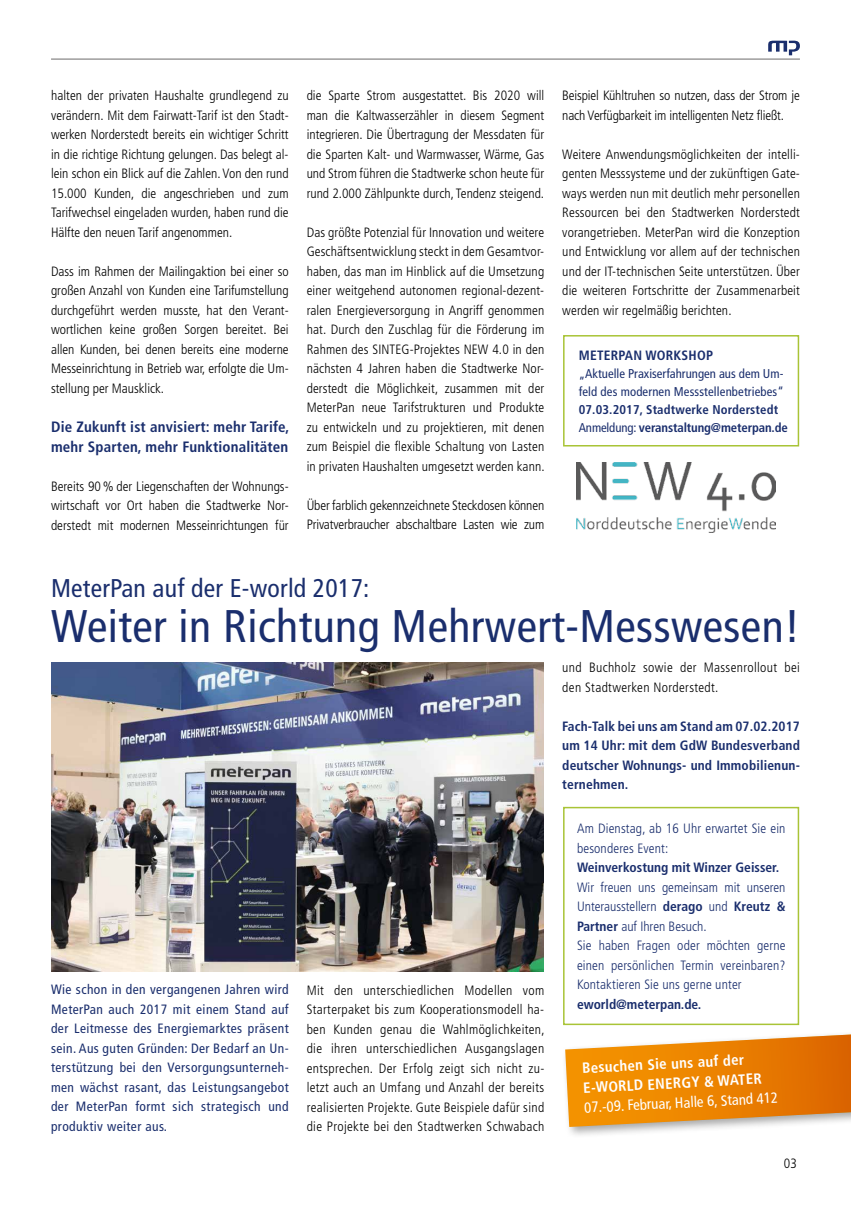
<style>
.page{position:relative;width:851px;height:1221px;background:#fff}
.page>*{position:absolute;margin:0;border:0;box-sizing:border-box;transform-origin:0 0}
.t1{font:condensed 45.75px "Frutiger LT Std";letter-spacing:.01em;color:#1a2e6d}
.t2{font:condensed 25.65px "Frutiger LT Std";letter-spacing:.01em;color:#1a2e6d}
.t3{font:700 condensed 15px/19.5px "Frutiger LT Std";letter-spacing:.01em;color:#1a2e6d}
.t4{font:700 condensed 14.85px/19.8px "Frutiger LT Std";color:#fff}
.t5{font:condensed 14.85px "Frutiger LT Std";color:#fff}
.t6{font:300 condensed 13.5px/19.5px "Frutiger LT Std";color:#000;text-align:justify}
.t7{font:condensed 13.5px/19.5px "Frutiger LT Std";letter-spacing:.03em;color:#1a2e6d;text-align:justify}
.t8{font:300 condensed 13.5px/19.5px "Frutiger LT Std";letter-spacing:.01em;color:#1a2e6d}
.t9{font:700 condensed 13.5px/19.5px "Frutiger LT Std";letter-spacing:.01em;color:#1a2e6d;text-align:justify}
.t10{font:300 condensed 13.5px/19.5px "Frutiger LT Std";letter-spacing:.025em;color:#000}
.t11{font:condensed 12.75px/18px "Frutiger LT Std";letter-spacing:.01em;color:#1a2e6d}
.t12{font:700 condensed 12.75px/18px "Frutiger LT Std";color:#1a2e6d}
.s1{font-weight:400}
.s2{font-weight:700}
</style>
<div class="page">
<hr style="left:51px;top:59px;width:748px;height:1px;background:#706f6f">
<svg style="left:768px;top:41px;width:31px;height:14px"></svg>
<div style="left:561px;top:1030px;width:289px;height:108px;background:#000;opacity:.35"></div>
<svg style="left:565px;top:1034px;width:285px;height:92px;background:#ea9226"></svg>
<img style="left:51px;top:662px;width:492px;height:309px">
<div style="left:563px;top:806px;width:236px;height:219px;border:2px solid #a9c436"></div>
<img style="left:576px;top:462px;width:199px;height:70px">
<div style="left:563px;top:335px;width:236px;height:111px;border:2px solid #a9c436"></div>
<p class="t6" style="left:51px;top:86px;width:239px">halten der privaten Haushalte grundlegend zu verändern. Mit dem Fairwatt-Tarif ist den Stadt&shy;werken Norderstedt bereits ein wichtiger Schritt in die richtige Richtung gelungen. Das belegt al&shy;lein schon ein Blick auf die Zahlen. Von den rund 15.000 Kunden, die angeschrieben und zum Tarifwechsel eingeladen wurden, haben rund die Hälfte den neuen Tarif angenommen.</p>
<p class="t6" style="left:51px;top:262px;width:239px">Dass im Rahmen der Mailingaktion bei einer so großen Anzahl von Kunden eine Tarifumstellung durchgeführt werden musste, hat den Verant&shy;wortlichen keine großen Sorgen bereitet. Bei allen Kunden, bei denen bereits eine moderne Messeinrichtung in Betrieb war, erfolgte die Um&shy;stellung per Mausklick.</p>
<p class="t3" style="left:51px;top:417px;width:240px">Die Zukunft ist anvisiert: mehr Tarife, mehr Sparten, mehr Funktionalitäten</p>
<p class="t6" style="left:51px;top:476px;width:239px">Bereits 90 % der Liegenschaften der Wohnungs&shy;wirtschaft vor Ort haben die Stadtwerke Nor&shy;derstedt mit modernen Messeinrichtungen für</p>
<p class="t6" style="left:306px;top:86px;width:239px">die Sparte Strom ausgestattet. Bis 2020 will man die Kaltwasserzähler in diesem Segment integrieren. Die Übertragung der Messdaten für die Sparten Kalt- und Warmwasser, Wärme, Gas und Strom führen die Stadtwerke schon heute für rund 2.000 Zählpunkte durch, Tendenz steigend.</p>
<p class="t6" style="left:306px;top:222px;width:239px">Das größte Potenzial für Innovation und weitere Geschäftsentwicklung steckt in dem Gesamtvor&shy;haben, das man im Hinblick auf die Umsetzung einer weitgehend autonomen regional-dezent&shy;ralen Energieversorgung in Angriff genommen hat. Durch den Zuschlag für die Förderung im Rahmen des SINTEG-Projektes NEW 4.0 in den nächsten 4 Jahren haben die Stadtwerke Nor&shy;derstedt die Möglichkeit, zusammen mit der MeterPan neue Tarifstrukturen und Produkte zu entwickeln und zu projektieren, mit denen zum Beispiel die flexible Schaltung von Lasten in privaten Haushalten umgesetzt werden kann.</p>
<p class="t6" style="left:306px;top:495px;width:239px">Über farblich gekennzeichnete Steckdosen können<br>Privatverbraucher abschaltbare Lasten wie zum</p>
<p class="t6" style="left:562px;top:86px;width:239px">Beispiel Kühltruhen so nutzen, dass der Strom je nach Verfügbarkeit im intelligenten Netz fließt.</p>
<p class="t6" style="left:562px;top:144px;width:239px">Weitere Anwendungsmöglichkeiten der intelli&shy;genten Messsysteme und der zukünftigen Gate&shy;ways werden nun mit deutlich mehr personellen Ressourcen bei den Stadtwerken Norderstedt vorangetrieben. MeterPan wird die Konzeption und Entwicklung vor allem auf der technischen und der IT-technischen Seite unterstützen. Über die weiteren Fortschritte der Zusammenarbeit werden wir regelmäßig berichten.</p>
<p class="t9" style="left:578px;top:346px;width:136px">METERPAN WORKSHOP</p>
<p class="t11" style="left:578px;top:365px;width:206px">„Aktuelle Praxiserfahrungen aus dem Um&shy;feld des modernen Messstellenbetriebes“</p>
<p class="t12" style="left:578px;top:401px;width:210px">07.03.2017, Stadtwerke Norderstedt<br><span class="s1">Anmeldung:</span> veranstaltung@meterpan.de</p>
<h2 class="t2" style="left:51px;top:573px;width:320px">MeterPan auf der E-world 2017:</h2>
<h1 class="t1" style="left:51px;top:600px;width:750px">Weiter in Richtung Mehrwert-Messwesen!</h1>
<p class="t7" style="left:51px;top:979px;width:239px">Wie schon in den vergangenen Jahren wird MeterPan auch 2017 mit einem Stand auf der Leitmesse des Energiemarktes präsent sein. Aus guten Gründen: Der Bedarf an Un&shy;terstützung bei den Versorgungsunterneh&shy;men wächst rasant, das Leistungsangebot der MeterPan formt sich strategisch und produktiv weiter aus.</p>
<p class="t6" style="left:306px;top:980px;width:239px">Mit den unterschiedlichen Modellen vom Starterpaket bis zum Kooperationsmodell ha&shy;ben Kunden genau die Wahlmöglichkeiten, die ihren unterschiedlichen Ausgangslagen entsprechen. Der Erfolg zeigt sich nicht zu&shy;letzt auch an Umfang und Anzahl der bereits realisierten Projekte. Gute Beispiele dafür sind die Projekte bei den Stadtwerken Schwabach</p>
<p class="t10" style="left:562px;top:657px;width:239px">und Buchholz sowie der Massenrollout bei den Stadtwerken Norderstedt.</p>
<p class="t9" style="left:562px;top:716px;width:239px">Fach-Talk bei uns am Stand am 07.02.2017 um 14 Uhr: mit dem GdW Bundesverband deutscher Wohnungs- und Immobilienun&shy;ternehmen.</p>
<p class="t8" style="left:577px;top:818px;width:210px">Am Dienstag, ab 16 Uhr erwartet Sie ein besonderes Event:</p>
<p class="t9" style="left:577px;top:857px;width:203px">Weinverkostung mit Winzer Geisser.</p>
<p class="t8" style="left:577px;top:877px;width:210px">Wir freuen uns gemeinsam mit unseren Unterausstellern <span class="s2">derago</span> und <span class="s2">Kreutz &amp; Partner</span> auf Ihren Besuch.<br>Sie haben Fragen oder möchten gerne einen persönlichen Termin vereinbaren?<br>Kontaktieren Sie uns gerne unter</p>
<p class="t9" style="left:577px;top:994px;width:126px">eworld@meterpan.de.</p>
<p class="t4" style="left:581px;top:1058px;width:180px;rotate:-3deg">Besuchen Sie uns auf der<br>E-WORLD ENERGY &amp; WATER</p>
<p class="t5" style="left:584px;top:1098px;width:195px;rotate:-3deg">07.-09. Februar, Halle 6, Stand 412</p>
<p class="t6" style="left:783px;top:1153px;width:14px">03</p>
</div>
